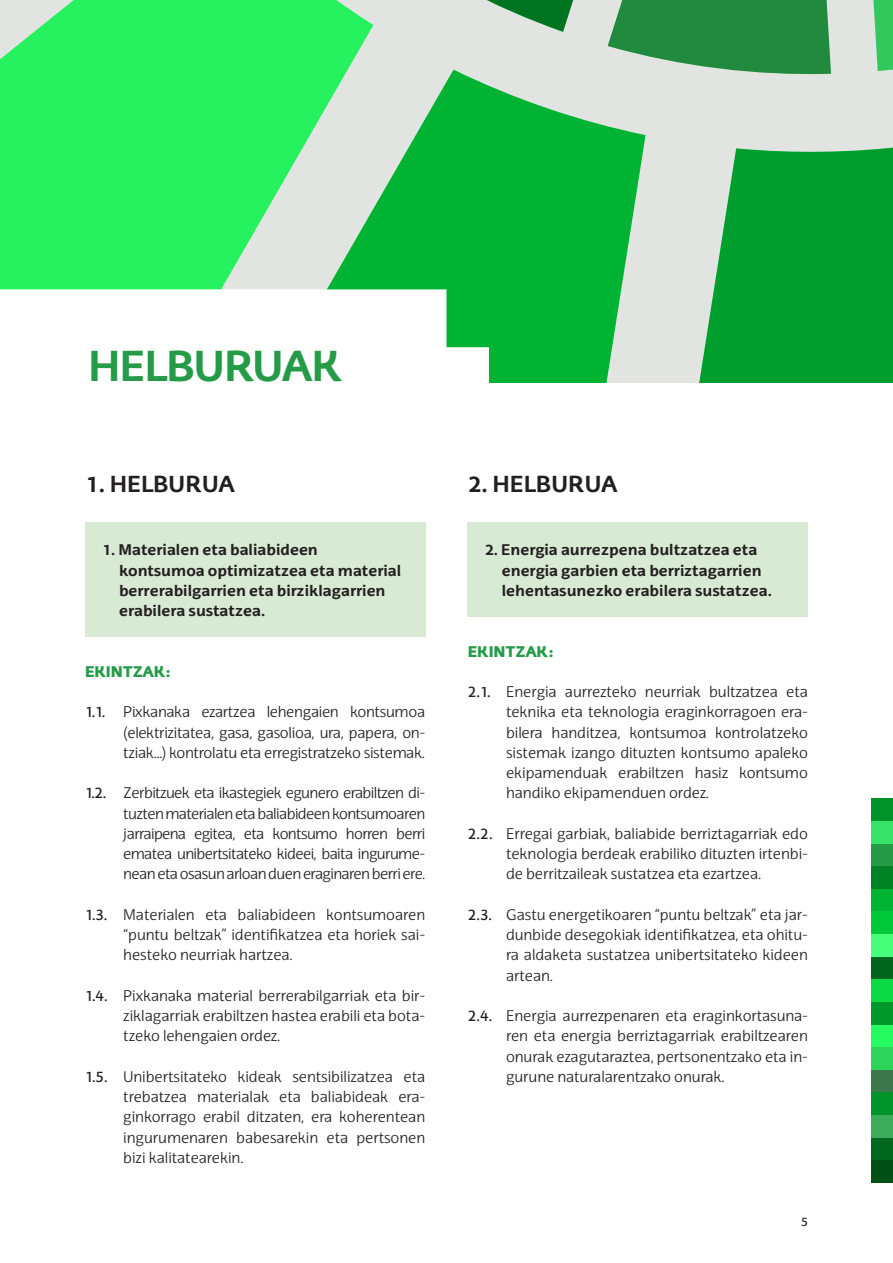
<style>
.page{position:relative;width:893px;height:1263px;background:#fff}
.page>*{position:absolute;margin:0;border:0;box-sizing:border-box;transform-origin:0 0}
.SUNAREA{font:700 42px "EHU Sans";letter-spacing:-.03em;color:#269b47}
.EJE_3{font:700 22.5px "EHU Sans";color:#231f20}
.lista_número_3nivel{font:300 15px/20.2px "EHU Sans";color:#231f20;text-align:justify}
.destacado_color3{font:700 15px/20.2px "EHU Sans";color:#231f20}
.acciones_color3{font:900 15px "EHU Sans";color:#269b47}
.t1{font:12px "EHU Serif";color:#231f20}
.s1{font-weight:400}
</style>
<div class="page">
<svg style="left:872px;top:798px;width:21px;height:385px;background:#16a83f"></svg>
<svg style="left:0;top:0;width:893px;height:383px;background:#54cf76"></svg>
<div style="left:85px;top:522px;width:340px;height:115px;background:#d8ead3"></div>
<div style="left:468px;top:522px;width:340px;height:95px;background:#d8ead3"></div>
<svg style="left:0;top:289px;width:489px;height:94px"></svg>
<p class="SUNAREA" style="left:88px;top:339px;width:255px">HELBURUAK</p>
<p class="EJE_3" style="left:85px;top:469px;width:152px">1. HELBURUA</p>
<p class="destacado_color3" style="left:119px;top:539px;width:284px;text-indent:-17px">1. Materialen eta baliabideen kontsumoa optimizatzea eta material berrerabilgarrien eta birziklagarrien erabilera sustatzea.</p>
<p class="acciones_color3" style="left:85px;top:661px;width:87px">EKINTZAK:</p>
<p class="lista_número_3nivel" style="left:123px;top:702px;width:303px;text-indent:-38px"><span class="s1">1.1.</span> Pixkanaka ezartzea lehengaien kontsumoa (elektrizitatea, gasa, gasolioa, ura, papera, on&shy;tziak…) kontrolatu eta erregistratzeko sistemak.</p>
<p class="lista_número_3nivel" style="left:123px;top:783px;width:303px;text-indent:-38px"><span class="s1">1.2.</span> Zerbitzuek eta ikastegiek egunero erabiltzen di&shy;tuzten materialen eta baliabideen kontsumoaren jarraipena egitea, eta kontsumo horren berri ematea unibertsitateko kideei, baita ingurume&shy;nean eta osasun arloan duen eraginaren berri ere.</p>
<p class="lista_número_3nivel" style="left:123px;top:904px;width:303px;text-indent:-38px"><span class="s1">1.3.</span> Materialen eta baliabideen kontsumoaren “puntu beltzak” identifikatzea eta horiek sai&shy;hesteko neurriak hartzea.</p>
<p class="lista_número_3nivel" style="left:123px;top:985px;width:303px;text-indent:-38px"><span class="s1">1.4.</span> Pixkanaka material berrerabilgarriak eta bir&shy;ziklagarriak erabiltzen hastea erabili eta bota&shy;tzeko lehengaien ordez.</p>
<p class="lista_número_3nivel" style="left:123px;top:1066px;width:303px;text-indent:-38px"><span class="s1">1.5.</span> Unibertsitateko kideak sentsibilizatzea eta trebatzea materialak eta baliabideak era&shy;ginkorrago erabil ditzaten, era koherentean ingurumenaren babesarekin eta pertsonen bizi kalitatearekin.</p>
<p class="EJE_3" style="left:468px;top:469px;width:152px">2. HELBURUA</p>
<p class="destacado_color3" style="left:502px;top:539px;width:272px;text-indent:-17px">2. Energia aurrezpena bultzatzea eta energia garbien eta berriztagarrien lehentasunezko erabilera sustatzea.</p>
<p class="acciones_color3" style="left:468px;top:641px;width:87px">EKINTZAK:</p>
<p class="lista_número_3nivel" style="left:506px;top:681px;width:303px;text-indent:-38px"><span class="s1">2.1.</span> Energia aurrezteko neurriak bultzatzea eta teknika eta teknologia eraginkorragoen era&shy;bilera handitzea, kontsumoa kontrolatzeko sistemak izango dituzten kontsumo apaleko ekipamenduak erabiltzen hasiz kontsumo handiko ekipamenduen ordez.</p>
<p class="lista_número_3nivel" style="left:506px;top:823px;width:303px;text-indent:-38px"><span class="s1">2.2.</span> Erregai garbiak, baliabide berriztagarriak edo teknologia berdeak erabiliko dituzten irtenbi&shy;de berritzaileak sustatzea eta ezartzea.</p>
<p class="lista_número_3nivel" style="left:506px;top:904px;width:303px;text-indent:-38px"><span class="s1">2.3.</span> Gastu energetikoaren “puntu beltzak” eta jar&shy;dunbide desegokiak identifikatzea, eta ohitu&shy;ra aldaketa sustatzea unibertsitateko kideen artean.</p>
<p class="lista_número_3nivel" style="left:506px;top:1005px;width:303px;text-indent:-38px"><span class="s1">2.4.</span> Energia aurrezpenaren eta eraginkortasuna&shy;ren eta energia berriztagarriak erabiltzearen onurak ezagutaraztea, pertsonentzako eta in&shy;gurune naturalarentzako onurak.</p>
<p class="t1" style="left:801px;top:1214px;width:8px">5</p>
</div>
